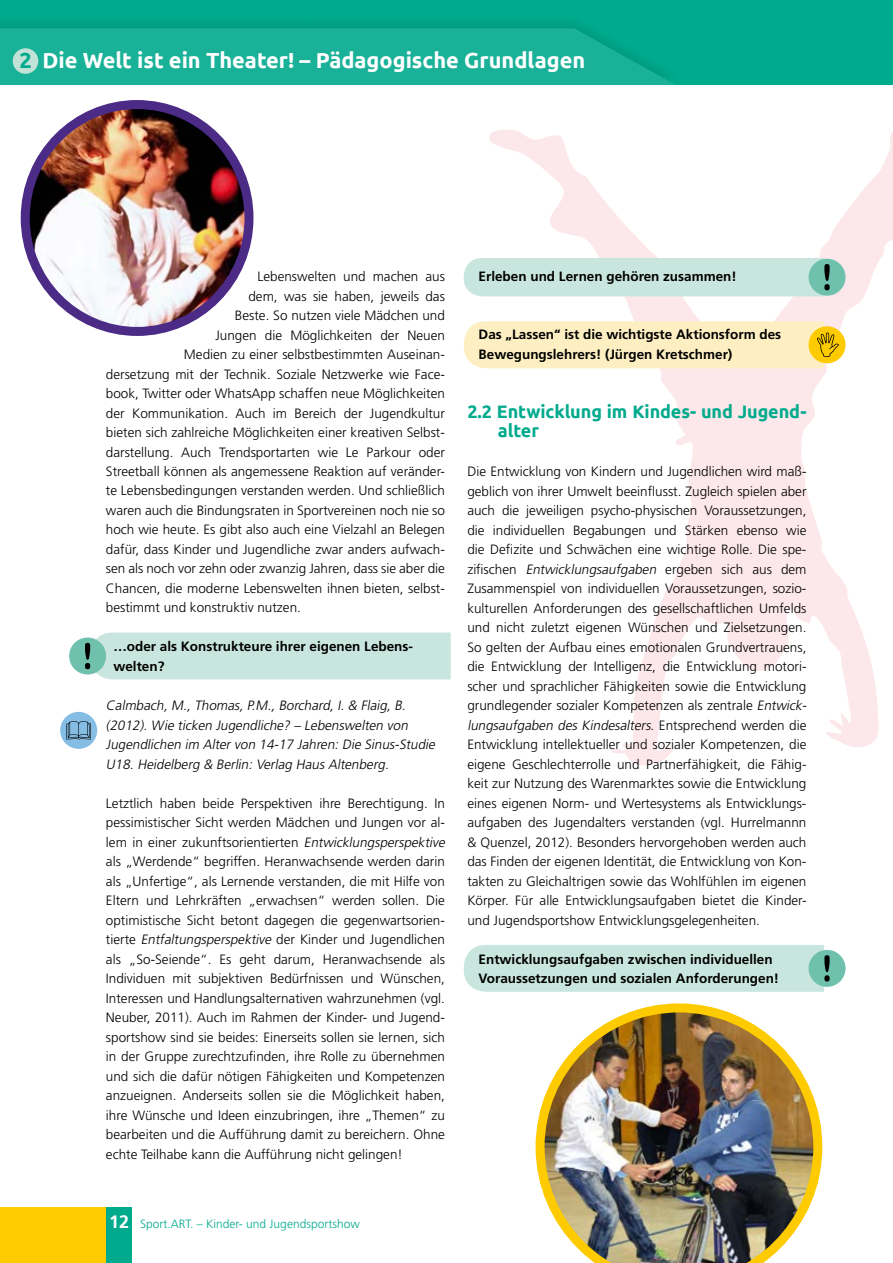
<style>
.page{position:relative;width:893px;height:1263px;background:#fff}
.page>*{position:absolute;margin:0;border:0;box-sizing:border-box;transform-origin:0 0}
.t1{font:700 21.75px "Ubuntu";color:#fff}
.t2{font:700 18px/19.5px "Ubuntu";letter-spacing:-.005em;color:#00aa8d}
.t3{font:300 13.5px/19.5px "Frutiger LT Pro";color:#000}
.t4{font:700 13.5px/19.5px "Frutiger LT Pro";color:#000}
.t5{font:italic 300 13.5px/19.5px "Frutiger LT Pro";color:#000}
.t6{font:300 12px "Frutiger LT Pro";color:#00aa8d}
.s1{color:#00aa8d}
.s2{font-style:italic}
.s3{font-family:"Frutiger LT Com";font-weight:700;font-size:18px;color:#fff}
</style>
<div class="page">
<div style="left:0;top:0;width:893px;height:85px;background:#00aa8d"></div>
<div style="left:0;top:1208px;width:106px;height:55px;background:#fdcb00"></div>
<div style="left:106px;top:1208px;width:26px;height:55px;background:#00aa8d"></div>
<div style="left:808px;top:950px;width:37px;height:37px;background:#6fc1ae;border-radius:50%"></div>
<div style="left:464px;top:945px;width:366px;height:47px;background:#c9e6de"></div>
<svg style="left:489px;top:130px;width:404px;height:635px"></svg>
<div style="left:808px;top:326px;width:37px;height:37px;background:#fdcb00;border-radius:50%"></div>
<svg style="left:464px;top:321px;width:375px;height:47px;background:#fcecba"></svg>
<div style="left:808px;top:259px;width:37px;height:37px;background:#6fc1ae;border-radius:50%"></div>
<div style="left:464px;top:258px;width:366px;height:38px;background:#c9e6de"></div>
<div style="left:69px;top:637px;width:37px;height:37px;background:#6fc1ae;border-radius:50%"></div>
<svg style="left:85px;top:632px;width:366px;height:47px;background:#c6e3db"></svg>
<img style="left:536px;top:1003px;width:286px;height:260px">
<img style="left:25px;top:105px;width:224px;height:224px">
<div style="left:21px;top:100px;width:232px;height:236px;border:9px solid #4c2b87;border-radius:50%"></div>
<div style="left:60px;top:712px;width:37px;height:37px;background:#86bde5;border-radius:50%"></div>
<svg style="left:66px;top:721px;width:25px;height:18px"></svg>
<div style="left:0;top:14px;width:684px;height:73px;background:#000;opacity:.9"></div>
<svg style="left:0;top:28px;width:676px;height:57px;background:#19b197"></svg>
<h1 class="t1" style="left:20px;top:47px;width:567px"><span class="s1">2</span> Die Welt ist ein Theater! – Pädagogische Grundlagen</h1>
<p class="t3" style="left:257px;top:267px;width:189px">Lebenswelten und machen aus</p>
<p class="t3" style="left:248px;top:286px;width:198px">dem, was sie haben, jeweils das</p>
<p class="t3" style="left:235px;top:306px;width:211px">Beste. So nutzen viele Mädchen und</p>
<p class="t3" style="left:215px;top:325px;width:231px">Jungen die Möglichkeiten der Neuen</p>
<p class="t3" style="left:184px;top:345px;width:262px">Medien zu einer selbstbestimmten Auseinan-</p>
<p class="t3" style="left:106px;top:364px;width:341px">dersetzung mit der Technik. Soziale Netzwerke wie Face-</p>
<p class="t3" style="left:106px;top:384px;width:341px">book, Twitter oder WhatsApp schaffen neue Möglichkeiten</p>
<p class="t3" style="left:106px;top:403px;width:341px">der Kommunikation. Auch im Bereich der Jugendkultur</p>
<p class="t3" style="left:106px;top:423px;width:340px">bieten sich zahlreiche Möglichkeiten einer kreativen Selbst-</p>
<p class="t3" style="left:106px;top:442px;width:341px">darstellung. Auch Trendsportarten wie Le Parkour oder</p>
<p class="t3" style="left:106px;top:462px;width:340px">Streetball können als angemessene Reaktion auf veränder-</p>
<p class="t3" style="left:106px;top:481px;width:340px">te Lebensbedingungen verstanden werden. Und schließlich</p>
<p class="t3" style="left:106px;top:501px;width:341px">waren auch die Bindungsraten in Sportvereinen noch nie so</p>
<p class="t3" style="left:106px;top:520px;width:340px">hoch wie heute. Es gibt also auch eine Vielzahl an Belegen</p>
<p class="t3" style="left:106px;top:540px;width:341px">dafür, dass Kinder und Jugendliche zwar anders aufwach-</p>
<p class="t3" style="left:106px;top:559px;width:341px">sen als noch vor zehn oder zwanzig Jahren, dass sie aber die</p>
<p class="t3" style="left:106px;top:579px;width:341px">Chancen, die moderne Lebenswelten ihnen bieten, selbst-</p>
<p class="t3" style="left:106px;top:598px;width:197px">bestimmt und konstruktiv nutzen.</p>
<p class="t4" style="left:113px;top:637px;width:301px">…oder als Konstrukteure ihrer eigenen Lebens&shy;welten?</p>
<p class="t5" style="left:106px;top:696px;width:333px">Calmbach, M., Thomas, P.M., Borchard, I. &amp; Flaig, B. (2012). Wie ticken Jugendliche? – Lebenswelten von Jugendlichen im Alter von 14-17 Jahren: Die Sinus-Studie U18. Heidelberg &amp; Berlin: Verlag Haus Altenberg.</p>
<p class="t3" style="left:106px;top:793px;width:343px">Letztlich haben beide Perspektiven ihre Berechtigung. In pessimistischer Sicht werden Mädchen und Jungen vor al&shy;lem in einer zukunftsorientierten <span class="s2">Entwicklungsperspektive </span>als „Werdende“ begriffen. Heranwachsende werden darin als „Unfertige“, als Lernende verstanden, die mit Hilfe von Eltern und Lehrkräften „erwachsen“ werden sollen. Die optimistische Sicht betont dagegen die gegenwartsorien&shy;tierte <span class="s2">Entfaltungsperspektive</span> der Kinder und Jugendlichen als „So-Seiende“. Es geht darum, Heranwachsende als Individuen mit subjektiven Bedürfnissen und Wünschen, Interessen und Handlungsalternativen wahrzunehmen (vgl.<br>Neuber, 2011). Auch im Rahmen der Kinder- und Jugend&shy;sportshow sind sie beides: Einerseits sollen sie lernen, sich in der Gruppe zurechtzufinden, ihre Rolle zu übernehmen und sich die dafür nötigen Fähigkeiten und Kompetenzen anzueignen. Anderseits sollen sie die Möglichkeit haben, ihre Wünsche und Ideen einzubringen, ihre „Themen“ zu bearbeiten und die Aufführung damit zu bereichern. Ohne echte Teilhabe kann die Aufführung nicht gelingen!</p>
<p class="t6" style="left:109px;top:1216px;width:252px"><span class="s3">12</span> Sport.ART. – Kinder- und Jugendsportshow</p>
<p class="t4" style="left:479px;top:267px;width:260px">Erleben und Lernen gehören zusammen!</p>
<p class="t4" style="left:479px;top:325px;width:304px">Das „Lassen“ ist die wichtigste Aktionsform des<br>Bewegungslehrers! (Jürgen Kretschmer)</p>
<h2 class="t2" style="left:498px;top:401px;width:310px;text-indent:-31px">2.2 Entwicklung im Kindes- und Jugend&shy;alter</h2>
<p class="t3" style="left:467px;top:462px;width:343px">Die Entwicklung von Kindern und Jugendlichen wird maß&shy;geblich von ihrer Umwelt beeinflusst. Zugleich spielen aber auch die jeweiligen psycho-physischen Voraussetzungen, die individuellen Begabungen und Stärken ebenso wie die Defizite und Schwächen eine wichtige Rolle. Die spe&shy;zifischen <span class="s2">Entwicklungsaufgaben</span> ergeben sich aus dem Zusammenspiel von individuellen Voraussetzungen, sozio&shy;kulturellen Anforderungen des gesellschaftlichen Umfelds und nicht zuletzt eigenen Wünschen und Zielsetzungen.<br>So gelten der Aufbau eines emotionalen Grundvertrauens, die Entwicklung der Intelligenz, die Entwicklung motori&shy;scher und sprachlicher Fähigkeiten sowie die Entwicklung grundlegender sozialer Kompetenzen als zentrale <span class="s2">Entwick&shy;lungsaufgaben des Kindesalters</span>. E n ts p re c h e n d we rd e n d i e Entwicklung intellektueller und sozialer Kompetenzen, die eigene Geschlechterrolle und Partnerfähigkeit, die Fähig&shy;keit zur Nutzung des Warenmarktes sowie die Entwicklung eines eigenen Norm- und Wertesystems als Entwicklungs&shy;aufgaben des Jugendalters verstanden (vgl. Hurrelmannn &amp; Quenzel, 2012). Besonders hervorgehoben werden auch das Finden der eigenen Identität, die Entwicklung von Kon&shy;takten zu Gleichaltrigen sowie das Wohlfühlen im eigenen Körper. Für alle Entwicklungsaufgaben bietet die Kinder&shy;und Jugendsportshow Entwicklungsgelegenheiten.</p>
<p class="t4" style="left:479px;top:949px;width:302px">Entwicklungsaufgaben zwischen individuellen<br>Voraussetzungen und sozialen Anforderungen!</p>
</div>
